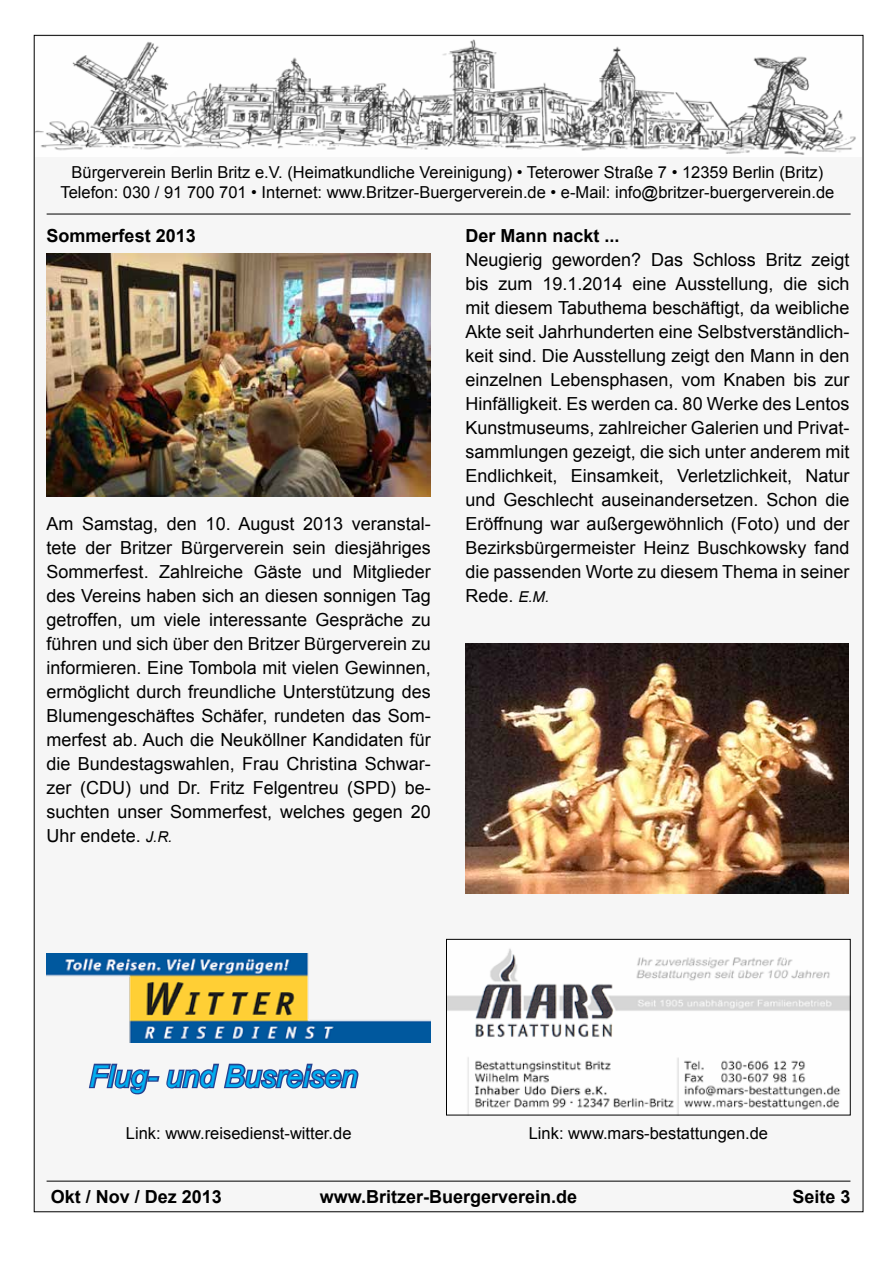
<style>
.page{position:relative;width:893px;height:1263px;background:#fff}
.page>*{position:absolute;margin:0;border:0;box-sizing:border-box;transform-origin:0 0}
.t1{font:italic 30px "Arial";color:#00aeef}
.t2{font:18px/24px "Arial";color:#000;text-align:justify}
.t3{font:700 18px "Arial";color:#000}
.t4{font:16.5px/19.8px "Arial";color:#000;text-align:center}
.s1{font-style:italic;font-size:15px}
</style>
<div class="page">
<div style="left:34px;top:35px;width:829px;height:1177px;background:#f6f6f6"></div>
<img style="left:36px;top:39px;width:820px;height:116px">
<hr style="left:47px;top:1181px;width:803px;height:1px;background:#000">
<hr style="left:47px;top:214px;width:804px;height:1px;background:#000">
<img style="left:448px;top:949px;width:400px;height:164px">
<div style="left:446px;top:939px;width:404px;height:176px;border:1px solid #000"></div>
<img style="left:47px;top:253px;width:384px;height:244px">
<img style="left:465px;top:643px;width:384px;height:251px">
<img style="left:47px;top:953px;width:384px;height:90px">
<svg style="left:88px;top:1063px;width:271px;height:32px"></svg>
<p class="t4" style="left:60px;top:162px;width:775px">Bürgerverein Berlin Britz e.V. (Heimatkundliche Vereinigung) • Teterower Straße 7 • 12359 Berlin (Britz)<br>Telefon: 030 / 91 700 701 • Internet: www.Britzer-Buergerverein.de • e-Mail: info@britzer-buergerverein.de</p>
<p class="t3" style="left:47px;top:224px;width:151px">Sommerfest 2013</p>
<p class="t2" style="left:47px;top:512px;width:386px">Am Samstag, den 10. August 2013 veranstal&shy;tete der Britzer Bürgerverein sein diesjähriges Sommerfest. Zahlreiche Gäste und Mitglieder des Vereins haben sich an diesen sonnigen Tag getroffen, um viele interessante Gespräche zu führen und sich über den Britzer Bürgerverein zu informieren. Eine Tombola mit vielen Gewinnen, ermöglicht durch freundliche Unterstützung des Blumengeschäftes Schäfer, rundeten das Som&shy;merfest ab. Auch die Neuköllner Kandidaten für die Bundestagswahlen, Frau Christina Schwar&shy;zer (CDU) und Dr. Fritz Felgentreu (SPD) be&shy;suchten unser Sommerfest, welches gegen 20<br>Uhr endete. <span class="s1">J.R.</span></p>
<p class="t3" style="left:465px;top:224px;width:156px">Der Mann nackt ...</p>
<p class="t2" style="left:465px;top:248px;width:386px">Neugierig geworden? Das Schloss Britz zeigt bis zum 19.1.2014 eine Ausstellung, die sich mit diesem Tabuthema beschäftigt, da weibliche Akte seit Jahrhunderten eine Selbstverständlich&shy;keit sind. Die Ausstellung zeigt den Mann in den einzelnen Lebensphasen, vom Knaben bis zur Hinfälligkeit. Es werden ca. 80 Werke des Lentos Kunstmuseums, zahlreicher Galerien und Privat&shy;sammlungen gezeigt, die sich unter anderem mit Endlichkeit, Einsamkeit, Verletzlichkeit, Natur und Geschlecht auseinandersetzen. Schon die Eröffnung war außergewöhnlich (Foto) und der Bezirksbürgermeister Heinz Buschkowsky fand die passenden Worte zu diesem Thema in seiner Rede. <span class="s1">E.M.</span></p>
<h1 class="t1" style="left:89px;top:1057px;width:270px">Flug- und Busreisen</h1>
<p class="t4" style="left:126px;top:1123px;width:227px">Link: www.reisedienst-witter.de</p>
<p class="t4" style="left:529px;top:1123px;width:241px">Link: www.mars-bestattungen.de</p>
<p class="t3" style="left:51px;top:1184px;width:173px">Okt / Nov / Dez 2013</p>
<p class="t3" style="left:320px;top:1184px;width:259px">www.Britzer-Buergerverein.de</p>
<p class="t3" style="left:792px;top:1184px;width:60px">Seite 3</p>
</div>
